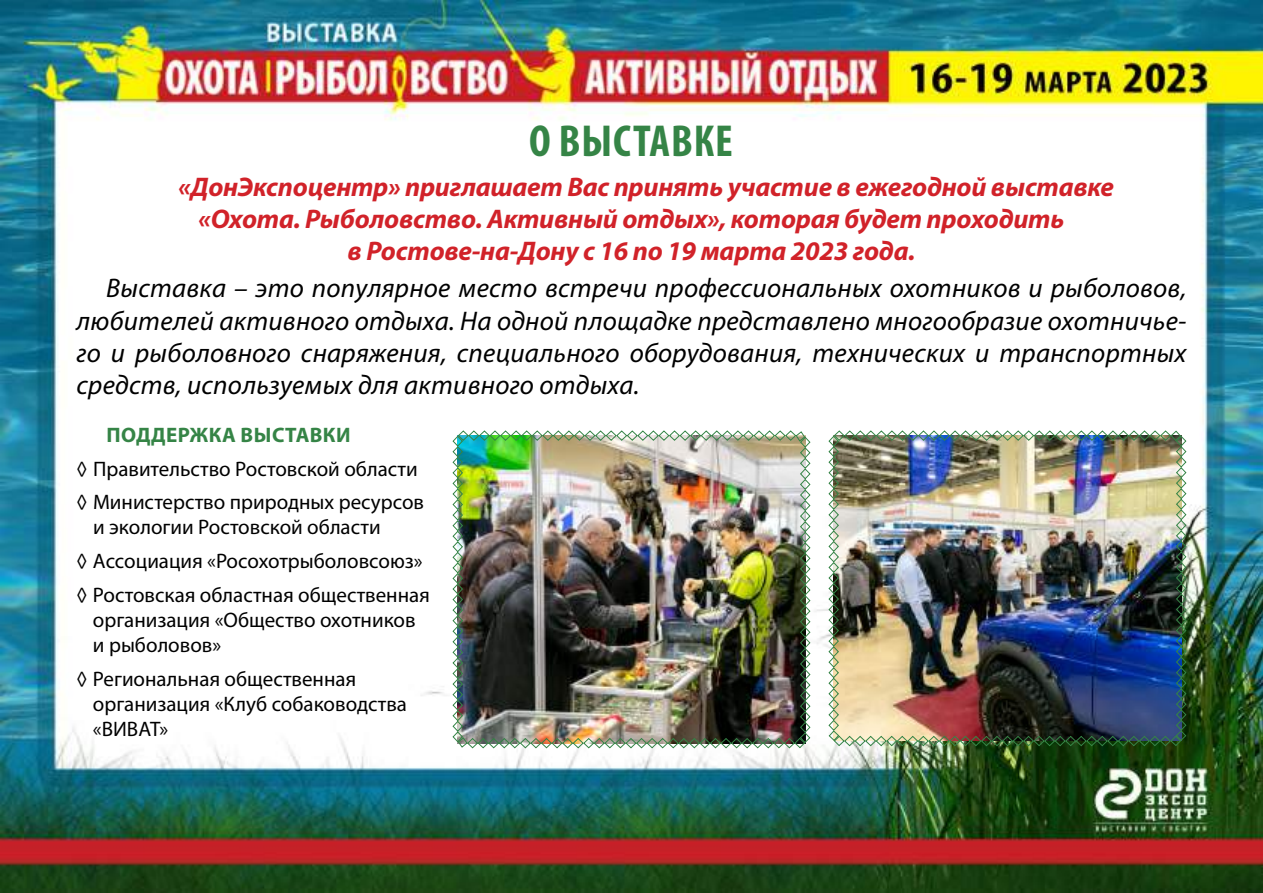
<style>
.page{position:relative;width:1263px;height:893px;background:#fff}
.page>*{position:absolute;margin:0;border:0;box-sizing:border-box;transform-origin:0 0}
.t1{font:700 condensed 45px "Myriad Pro";letter-spacing:.02em;color:#358446}
.t2{font:italic 27px/32.4px "Myriad Pro";letter-spacing:.01em;color:#000;text-align:justify}
.t3{font:italic 700 27px "Myriad Pro";letter-spacing:-.01em;color:#d12229}
.t4{font:21px/33.8px "Myriad Pro";color:#000}
.t5{font:700 21px "Myriad Pro";letter-spacing:.02em;color:#358446}
</style>
<div class="page">
<img style="left:0;top:0;width:1263px;height:893px">
<img style="left:452px;top:430px;width:359px;height:319px">
<img style="left:828px;top:430px;width:359px;height:317px">
<h1 class="t1" style="left:529px;top:113px;width:205px">О ВЫСТАВКЕ</h1>
<p class="t3" style="left:179px;top:169px;width:937px">«ДонЭкспоцентр» приглашает Вас принять участие в ежегодной выставке</p>
<p class="t3" style="left:199px;top:201px;width:867px">«Охота. Рыболовство. Активный отдых», которая будет проходить</p>
<p class="t3" style="left:348px;top:234px;width:569px">в Ростове-на-Дону с 16 по 19 марта 2023 года.</p>
<p class="t2" style="left:77px;top:271px;width:1111px;text-indent:30px">Выставка – это популярное место встречи профессиональных охотников и рыболовов, любителей активного отдыха. На одной площадке представлено многообразие охотничье&shy;го и рыболовного снаряжения, специального оборудования, технических и транспортных средств, используемых для активного отдыха.</p>
<p class="t5" style="left:107px;top:421px;width:246px">ПОДДЕРЖКА ВЫСТАВКИ</p>
<p class="t4" style="left:77px;top:451px;width:349px">◊ Правительство Ростовской области ◊ Министерство природных ресурсов</p>
<p class="t4" style="left:76px;top:510px;width:355px;text-indent:17px">и экологии Ростовской области<br>◊ Ассоциация «Росохотрыболовсоюз» ◊ Ростовская областная общественная</p>
<p class="t4" style="left:93px;top:607px;width:324px;line-height:25.2px">организация «Общество охотников и рыболовов»</p>
<p class="t4" style="left:93px;top:666px;width:315px;line-height:25.2px;text-indent:-16px">◊ Региональная общественная организация «Клуб собаководства «ВИВАТ»</p>
</div>
